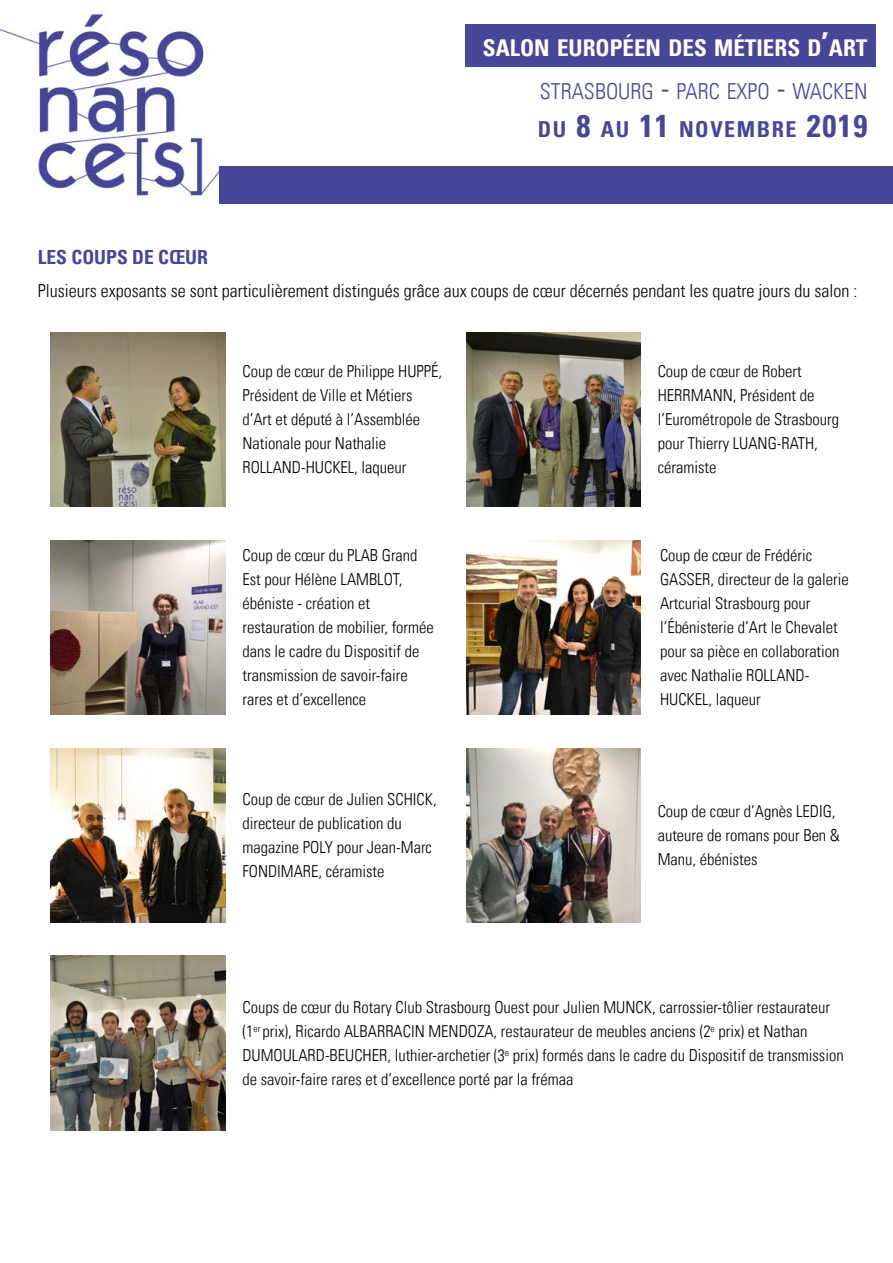
<style>
.page{position:relative;width:893px;height:1263px;background:#fff}
.page>*{position:absolute;margin:0;border:0;box-sizing:border-box;transform-origin:0 0}
.t1{font:700 condensed 23.1px "Univers LT";color:#fff}
.t2{font:300 condensed 22.05px/37.8px "Univers LT";color:#474798}
.t3{font:700 condensed 22.05px "Univers LT";color:#474798}
.t4{font:700 condensed 19.5px "Univers LT";color:#474798}
.t5{font:300 condensed 18px "Univers LT";color:#000}
.t6{font:300 condensed 16.5px/24px "Univers LT";color:#000}
.s1{font-size:33px}
.s2{font-size:31.5px}
.s3{font-weight:700}
.s4{font-weight:700;font-size:31.5px}
</style>
<div class="page">
<img style="left:51px;top:540px;width:174px;height:174px">
<img style="left:466px;top:332px;width:174px;height:175px">
<img style="left:51px;top:956px;width:174px;height:174px">
<img style="left:51px;top:332px;width:174px;height:174px">
<img style="left:51px;top:748px;width:174px;height:174px">
<img style="left:466px;top:748px;width:174px;height:174px">
<div style="left:208px;top:166px;width:685px;height:38px;background:#474798"></div>
<div style="left:466px;top:24px;width:410px;height:42px;background:#474798"></div>
<img style="left:0;top:10px;width:219px;height:194px">
<img style="left:466px;top:540px;width:174px;height:174px">
<h1 class="t1" style="left:477px;top:33px;width:94px"><sup>S</sup>SAALLONON EUROEURO</h1>
<h1 class="t1" style="left:610px;top:31px;width:72px">PÉPÉENEN DESDES</h1>
<h1 class="t1" style="left:714px;top:29px;width:50px">MÉTI</h1>
<h1 class="t1" style="left:714px;top:33px;width:62px">MÉTIERSERS</h1>
<h1 class="t1" style="left:807px;top:31px;width:61px">DD<span class="s1">’’</span>ARARTT</h1>
<h2 class="t2" style="left:538px;top:73px;width:331px">STRASBOURG <span class="s2">-</span> PARC EXPO <span class="s2">-</span> WACKEN<br><span class="s3">DU</span> <span class="s4">8</span> <span class="s3">AU</span> <span class="s4">11</span> <span class="s3">NOVE</span></h2>
<h2 class="t3" style="left:737px;top:116px;width:132px">MBRE <span class="s2">2019</span></h2>
<p class="t4" style="left:38px;top:245px;width:172px">LES COUPS DE CŒUR</p>
<p class="t5" style="left:38px;top:280px;width:821px">Plusieurs exposants se sont particulièrement distingués grâce aux coups de cœur décernés pendant les quatre jours du salon :</p>
<p class="t6" style="left:242px;top:359px;width:201px">Coup de cœur de Philippe HUPPÉ,<br>Président de Ville et Métiers d’Art et député à l’Assemblée<br>Nationale pour Nathalie<br>ROLLAND-HUCKEL, laqueur</p>
<p class="t6" style="left:658px;top:359px;width:183px">Coup de cœur de Robert<br>HERRMANN, Président de l’Eurométropole de Strasbourg pour Thierry LUANG-RATH, céramiste</p>
<p class="t6" style="left:243px;top:543px;width:193px">Coup de cœur du PLAB Grand<br>Est pour Hélène LAMBLOT, ébéniste - création et restauration de mobilier, formée dans le cadre du Dispositif de transmission de savoir-faire rares et d’excellence</p>
<p class="t6" style="left:660px;top:543px;width:190px">Coup de cœur de Frédéric<br>GASSER, directeur de la galerie<br>Artcurial Strasbourg pour l’Ébénisterie d’Art le Chevalet pour sa pièce en collaboration avec Nathalie ROLLAND-<br>HUCKEL, laqueur</p>
<p class="t6" style="left:242px;top:787px;width:196px">Coup de cœur de Julien SCHICK, directeur de publication du magazine POLY pour Jean-Marc<br>FONDIMARE, céramiste</p>
<p class="t6" style="left:658px;top:799px;width:184px">Coup de cœur d’Agnès LEDIG, auteure de romans pour Ben &amp;<br>Manu, ébénistes</p>
<p class="t6" style="left:242px;top:995px;width:603px">Coups de cœur du Rotary Club Strasbourg Ouest pour Julien MUNCK, carrossier-tôlier restaurateur (1<sup>er</sup> prix), Ricardo ALBARRACIN MENDOZA, restaurateur de meubles anciens (2<sup>e</sup> prix) et Nathan DUMOULARD-BEUCHER, luthier-archetier (3<sup>e</sup> prix) formés dans le cadre du Dispositif de transmission de savoir-faire rares et d’excellence porté par la frémaa</p>
</div>
